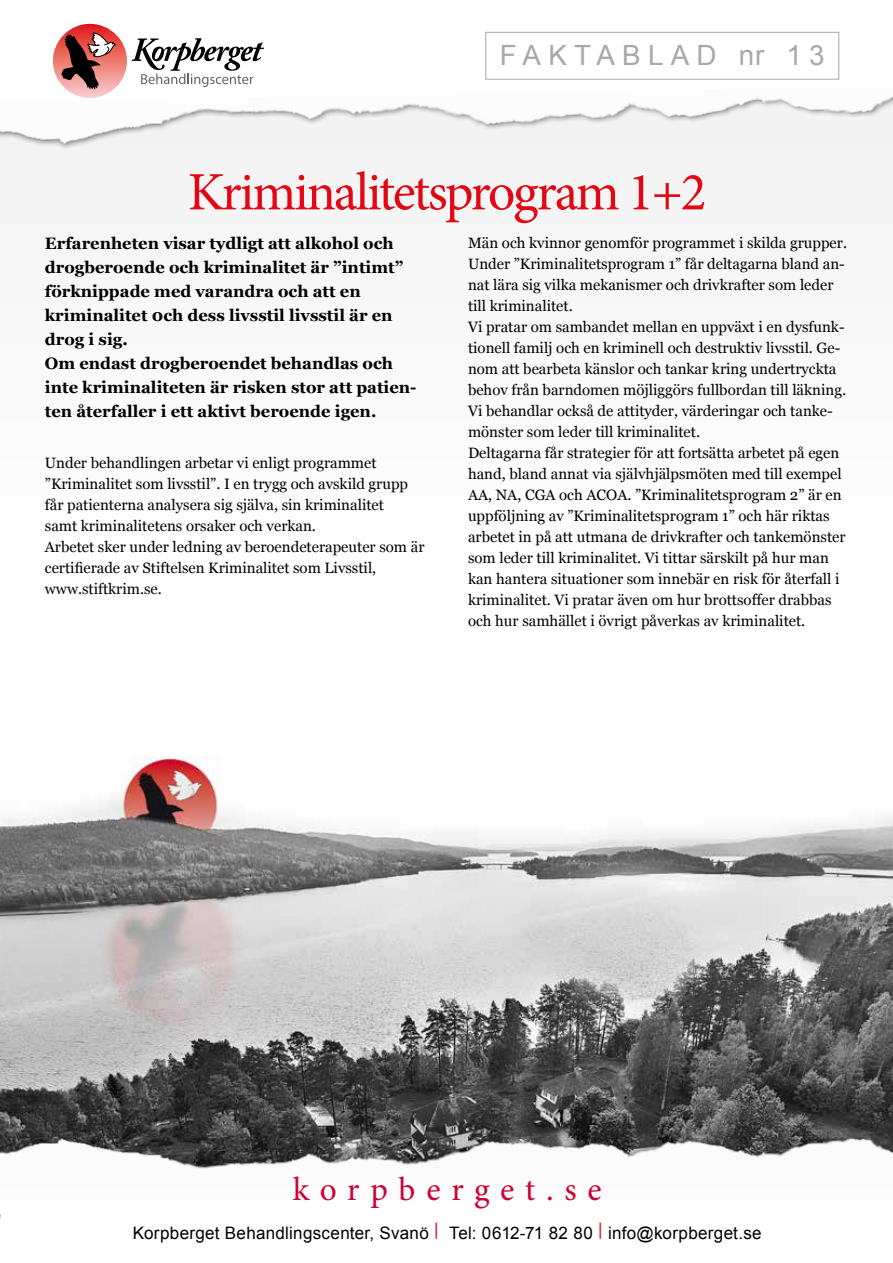
<style>
.page{position:relative;width:893px;height:1263px;background:#fff}
.page>*{position:absolute;margin:0;border:0;box-sizing:border-box;transform-origin:0 0}
.t1{font:54px "Minion Pro";letter-spacing:-.04em;color:#e30613}
.t2{font:33.45px "Minion Pro";letter-spacing:.315em;color:#c03}
.t3{font:27.9px "Arial";letter-spacing:.26em;color:#a8a8a7}
.t4{font:17.1px "Arial";letter-spacing:.015em;color:#000}
.t5{font:700 16.5px/24px "Georgia";color:#000}
.t6{font:15px/21px "Georgia";color:#000}
</style>
<div class="page">
<img style="left:0;top:758px;width:893px;height:312px">
<div style="left:0;top:0;width:893px;height:654px;background:#fafafa"></div>
<img style="left:0;top:1070px;width:893px;height:150px">
<div style="left:1px;top:1200px;width:892px;height:63px;background:#fff"></div>
<img style="left:0;top:102px;width:893px;height:47px">
<svg style="left:53px;top:23px;width:840px;height:79px"></svg>
<svg style="left:53px;top:24px;width:74px;height:74px"></svg>
<svg style="left:61px;top:33px;width:55px;height:57px;background:#9d5e5a"></svg>
<svg style="left:132px;top:38px;width:132px;height:49px"></svg>
<div style="left:485px;top:32px;width:354px;height:48px;border:1px solid #a8a8a7"></div>
<h3 class="t3" style="left:500px;top:37px;width:326px">FAKTABLAD nr 13</h3>
<h1 class="t1" style="left:188px;top:156px;width:520px">Kriminalitetsprogram 1+2</h1>
<p class="t5" style="left:45px;top:231px;width:373px">Erfarenheten visar tydligt att alkohol och drogberoende och kriminalitet är ”intimt” förknippade med varandra och att en kriminalitet 0ch dess livsstil livsstil är en drog i sig.<br>Om endast drogberoendet behandlas och inte kriminaliteten är risken stor att patien&shy;ten återfaller i ett aktivt beroende igen.</p>
<p class="t6" style="left:45px;top:451px;width:381px">Under behandlingen arbetar vi enligt programmet ”Kriminalitet som livsstil”. I en trygg och avskild grupp får patienterna analysera sig själva, sin kriminalitet<br>samt kriminalitetens orsaker och verkan.<br>Arbetet sker under ledning av beroendeterapeuter som är certifierade av Stiftelsen Kriminalitet som Livsstil, www.stiftkrim.se.</p>
<p class="t6" style="left:468px;top:232px;width:381px">Män och kvinnor genomför programmet i skilda grupper.<br>Under ”Kriminalitetsprogram 1” får deltagarna bland an&shy;nat lära sig vilka mekanismer och drivkrafter som leder till kriminalitet.<br>Vi pratar om sambandet mellan en uppväxt i en dysfunk&shy;tionell familj och en kriminell och destruktiv livsstil. Ge&shy;nom att bearbeta känslor och tankar kring undertryckta behov från barndomen möjliggörs fullbordan till läkning.<br>Vi behandlar också de attityder, värderingar och tanke&shy;mönster som leder till kriminalitet.<br>Deltagarna får strategier för att fortsätta arbetet på egen hand, bland annat via självhjälpsmöten med till exempel AA, NA, CGA och ACOA. ”Kriminalitetsprogram 2” är en uppföljning av ”Kriminalitetsprogram 1” och här riktas arbetet in på att utmana de drivkrafter och tankemönster som leder till kriminalitet. Vi tittar särskilt på hur man kan hantera situationer som innebär en risk för återfall i kriminalitet. Vi pratar även om hur brottsoffer drabbas och hur samhället i övrigt påverkas av kriminalitet.</p>
<h2 class="t2" style="left:293px;top:1167px;width:310px">korpberget.se</h2>
<p class="t4" style="left:133px;top:1222px;width:630px">Korpberget Behandlingscenter, Svanö <sup>|</sup> Tel: 0612-71 82 80 <sup>|</sup> info@korpberget.se</p>
</div>
